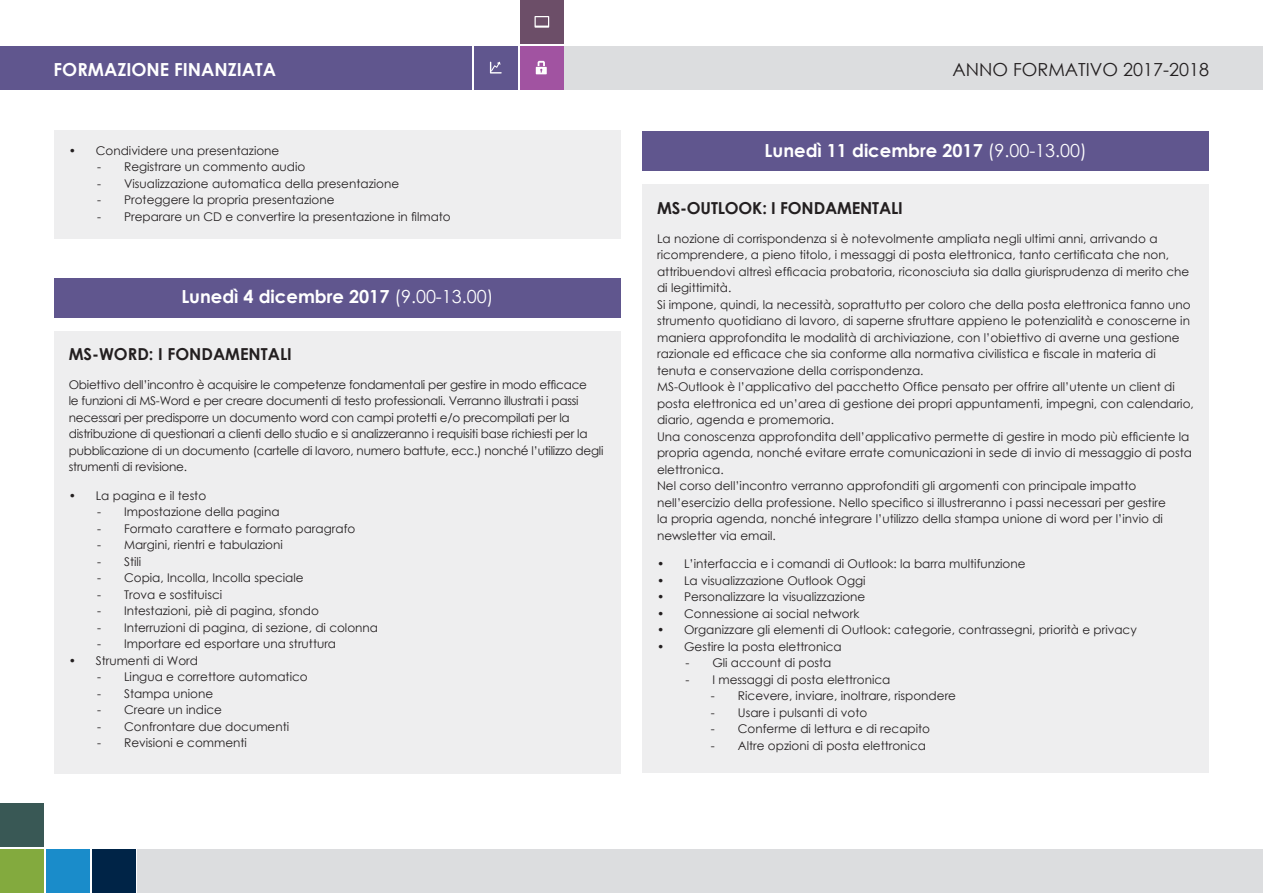
<style>
.page{position:relative;width:1263px;height:893px;background:#fff}
.page>*{position:absolute;margin:0;border:0;box-sizing:border-box;transform-origin:0 0}
.t1{font:700 18px "Century Gothic";color:#fff}
.t2{font:18px "Century Gothic";color:#231f20}
.t3{font:700 16.5px "Century Gothic";letter-spacing:-.01em;color:#231f20}
.t4{font:12px/16.5px "Century Gothic";color:#231f20}
.t5{font:12px/16.5px "Century Gothic";letter-spacing:-.02em;color:#231f20}
.s1{font-weight:400}
</style>
<div class="page">
<div style="left:0;top:46px;width:472px;height:44px;background:#60568e"></div>
<div style="left:564px;top:46px;width:699px;height:44px;background:#dcdddf"></div>
<div style="left:0;top:849px;width:44px;height:44px;background:#83aa3e"></div>
<div style="left:0;top:803px;width:44px;height:44px;background:#395855"></div>
<div style="left:92px;top:849px;width:44px;height:44px;background:#002447"></div>
<div style="left:138px;top:849px;width:1125px;height:44px;background:#dcdddf"></div>
<div style="left:46px;top:849px;width:44px;height:44px;background:#1a8cca"></div>
<div style="left:520px;top:46px;width:44px;height:43px;background:#a153a1"></div>
<div style="left:520px;top:0;width:44px;height:44px;background:#6c4e68"></div>
<div style="left:474px;top:46px;width:44px;height:43px;background:#60568e"></div>
<svg style="left:536px;top:61px;width:11px;height:13px"></svg>
<svg style="left:534px;top:16px;width:15px;height:12px"></svg>
<svg style="left:490px;top:62px;width:12px;height:12px"></svg>
<div style="left:54px;top:130px;width:567px;height:108px;background:#eeeeef"></div>
<div style="left:54px;top:331px;width:567px;height:442px;background:#eeeeef"></div>
<div style="left:54px;top:278px;width:567px;height:39px;background:#60568e"></div>
<div style="left:642px;top:185px;width:567px;height:588px;background:#eeeeef"></div>
<div style="left:642px;top:131px;width:567px;height:40px;background:#60568e"></div>
<h1 class="t1" style="left:54px;top:56px;width:224px">FORMAZIONE FINANZIATA</h1>
<h1 class="t2" style="left:952px;top:57px;width:258px">ANNO FORMATIVO 2017-2018</h1>
<p class="t4" style="left:69px;top:142px;width:212px">• Condividere una presentazione</p>
<p class="t4" style="left:97px;top:159px;width:210px">- Registrare un commento audio</p>
<p class="t4" style="left:97px;top:175px;width:304px">- Visualizzazione automatica della presentazione</p>
<p class="t4" style="left:97px;top:192px;width:239px">- Proteggere la propria presentazione</p>
<p class="t4" style="left:97px;top:208px;width:355px">- Preparare un CD e convertire la presentazione in filmato</p>
<p class="t1" style="left:181px;top:283px;width:314px">Lunedì 4 dicembre 2017 <span class="s1">(9.00-13.00)</span></p>
<p class="t3" style="left:69px;top:342px;width:225px">MS-WORD: I FONDAMENTALI</p>
<p class="t5" style="left:69px;top:376px;width:536px">Obiettivo dell’incontro è acquisire le competenze fondamentali per gestire in modo efficace<br>le funzioni di MS-Word e per creare documenti di testo professionali. Verranno illustrati i passi necessari per predisporre un documento word con campi protetti e/o precompilati per la distribuzione di questionari a clienti dello studio e si analizzeranno i requisiti base richiesti per la pubblicazione di un documento (cartelle di lavoro, numero battute, ecc.) nonché l’utilizzo degli strumenti di revisione.</p>
<p class="t4" style="left:69px;top:487px;width:139px">• La pagina e il testo</p>
<p class="t4" style="left:97px;top:503px;width:184px">- Impostazione della pagina</p>
<p class="t4" style="left:97px;top:520px;width:260px">- Formato carattere e formato paragrafo</p>
<p class="t4" style="left:97px;top:536px;width:187px">- Margini, rientri e tabulazioni</p>
<p class="t4" style="left:97px;top:553px;width:46px">- Stili</p>
<p class="t4" style="left:97px;top:569px;width:208px">- Copia, Incolla, Incolla speciale</p>
<p class="t4" style="left:97px;top:586px;width:127px">- Trova e sostituisci</p>
<p class="t4" style="left:97px;top:602px;width:223px">- Intestazioni, piè di pagina, sfondo</p>
<p class="t4" style="left:97px;top:619px;width:282px">- Interruzioni di pagina, di sezione, di colonna</p>
<p class="t4" style="left:97px;top:635px;width:241px">- Importare ed esportare una struttura</p>
<p class="t4" style="left:69px;top:652px;width:131px">• Strumenti di Word</p>
<p class="t4" style="left:97px;top:668px;width:212px">- Lingua e correttore automatico</p>
<p class="t4" style="left:97px;top:685px;width:118px">- Stampa unione</p>
<p class="t4" style="left:97px;top:701px;width:126px">- Creare un indice</p>
<p class="t4" style="left:97px;top:718px;width:194px">- Confrontare due documenti</p>
<p class="t4" style="left:97px;top:734px;width:151px">- Revisioni e commenti</p>
<p class="t1" style="left:765px;top:136px;width:324px">Lunedì 11 dicembre 2017 <span class="s1">(9.00-13.00)</span></p>
<p class="t3" style="left:657px;top:196px;width:247px">MS-OUTLOOK: I FONDAMENTALI</p>
<p class="t4" style="left:657px;top:230px;width:534px">La nozione di corrispondenza si è notevolmente ampliata negli ultimi anni, arrivando a ricomprendere, a pieno titolo, i messaggi di posta elettronica, tanto certificata che non, attribuendovi altresì efficacia probatoria, riconosciuta sia dalla giurisprudenza di merito che di legittimità.</p>
<p class="t4" style="left:657px;top:296px;width:535px">Si impone, quindi, la necessità, soprattutto per coloro che della posta elettronica fanno uno strumento quotidiano di lavoro, di saperne sfruttare appieno le potenzialità e conoscerne in maniera approfondita le modalità di archiviazione, con l’obiettivo di averne una gestione razionale ed efficace che sia conforme alla normativa civilistica e fiscale in materia di tenuta e conservazione della corrispondenza.</p>
<p class="t4" style="left:657px;top:378px;width:538px">MS-Outlook è l’applicativo del pacchetto Office pensato per offrire all’utente un client di posta elettronica ed un’area di gestione dei propri appuntamenti, impegni, con calendario, diario, agenda e promemoria.</p>
<p class="t4" style="left:657px;top:428px;width:536px">Una conoscenza approfondita dell’applicativo permette di gestire in modo più efficiente la propria agenda, nonché evitare errate comunicazioni in sede di invio di messaggio di posta elettronica.</p>
<p class="t4" style="left:657px;top:477px;width:510px">Nel corso dell’incontro verranno approfonditi gli argomenti con principale impatto nell’esercizio della professione. Nello specifico si illustreranno i passi necessari per gestire la propria agenda, nonché integrare l’utilizzo della stampa unione di word per l’invio di newsletter via email.</p>
<p class="t4" style="left:657px;top:555px;width:370px">• L’interfaccia e i comandi di Outlook: la barra multifunzione</p>
<p class="t4" style="left:657px;top:572px;width:210px">• La visualizzazione Outlook Oggi</p>
<p class="t4" style="left:657px;top:588px;width:210px">• Personalizzare la visualizzazione</p>
<p class="t4" style="left:657px;top:605px;width:204px">• Connessione ai social network</p>
<p class="t4" style="left:657px;top:621px;width:481px">• Organizzare gli elementi di Outlook: categorie, contrassegni, priorità e privacy</p>
<p class="t4" style="left:657px;top:638px;width:186px">• Gestire la posta elettronica</p>
<p class="t4" style="left:685px;top:654px;width:148px">- Gli account di posta</p>
<p class="t4" style="left:685px;top:671px;width:206px">- I messaggi di posta elettronica</p>
<p class="t4" style="left:711px;top:687px;width:247px">- Ricevere, inviare, inoltrare, rispondere</p>
<p class="t4" style="left:711px;top:704px;width:158px">- Usare i pulsanti di voto</p>
<p class="t4" style="left:711px;top:720px;width:221px">- Conferme di lettura e di recapito</p>
<p class="t4" style="left:711px;top:737px;width:217px">- Altre opzioni di posta elettronica</p>
</div>
